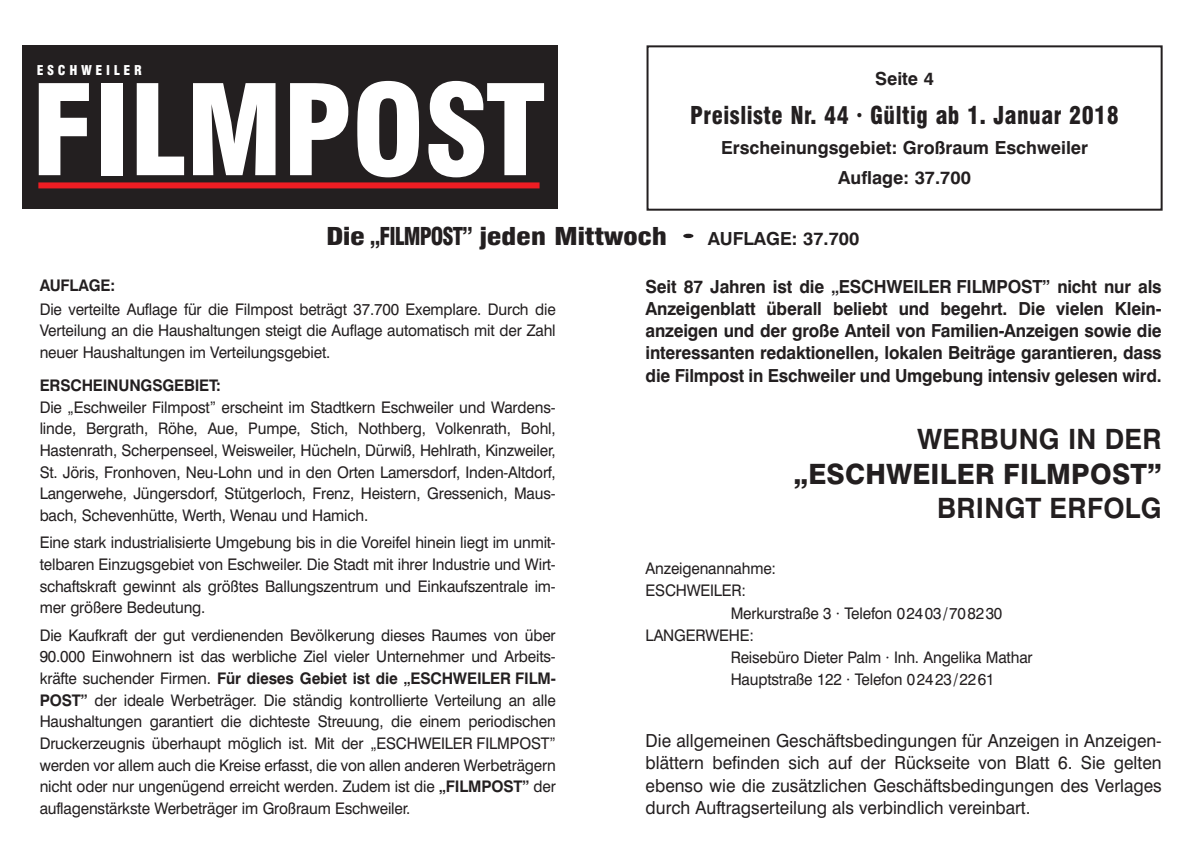
<style>
.page{position:relative;width:1191px;height:862px;background:#fff}
.page>*{position:absolute;margin:0;border:0;box-sizing:border-box;transform-origin:0 0}
.t1{font:900 condensed 122.4px "Swiss 721 BT";letter-spacing:-.005em;color:#fff}
.t2{font:700 28px "Swiss 721 BT";letter-spacing:.01em;color:#231f20;scale:.96 1}
.t3{font:800 28px "Swiss 721 BT";letter-spacing:.01em;color:#231f20;scale:.96 1}
.t4{font:900 condensed 24px "Swiss 721 BT";letter-spacing:-.015em;color:#231f20;scale:1.25 1}
.t5{font:900 condensed 24px "Swiss 721 BT";letter-spacing:.02em;color:#231f20;scale:.94 1}
.t6{font:700 18px/22.2px "Swiss 721 BT";color:#231f20;text-align:justify;scale:.96 1}
.t7{font:18px/22.2px "Swiss 721 BT";color:#231f20;text-align:justify;scale:.96 1}
.t8{font:700 18px/30px "Swiss 721 BT";color:#231f20;text-align:center}
.t9{font:16px/21.6px "Swiss 721 BT";letter-spacing:-.01em;color:#231f20;text-align:justify;scale:.96 1}
.t10{font:700 16px "Swiss 721 BT";letter-spacing:-.01em;color:#231f20;scale:.96 1}
.t11{font:900 condensed 13.2px "Swiss 721 BT";letter-spacing:.28em;color:#fff}
.s1{font-weight:700;font-stretch:normal;font-size:18px}
.s2{font-weight:700}
</style>
<div class="page">
<div style="left:23px;top:45px;width:535px;height:164px;background:#231f20"></div>
<div style="left:38px;top:182px;width:501px;height:6px;background:#ee1d23"></div>
<div style="left:646px;top:45px;width:516px;height:166px;border:2px solid #231f20"></div>
<p class="t11" style="left:37px;top:65px;width:107px">ESCHWEILER</p>
<h1 class="t1" style="left:31px;top:80px;width:515px">FILMPOST</h1>
<p class="t8" style="left:875px;top:65px;width:60px">Seite 4</p>
<h3 class="t5" style="left:690px;top:105px;width:457px">Preisliste Nr. 44 · Gültig ab 1. Januar 2018</h3>
<p class="t8" style="left:721px;top:134px;width:368px">Erscheinungsgebiet: Großraum Eschweiler<br>Auflage: 37.700</p>
<h3 class="t4" style="left:326px;top:226px;width:428px">Die „FILMPOST” jeden Mittwoch · <span class="s1">AUFLAGE: 37.700</span></h3>
<p class="t10" style="left:40px;top:280px;width:80px">AUFLAGE:</p>
<p class="t9" style="left:40px;top:299px;width:539px">Die verteilte Auflage für die Filmpost beträgt 37.700 Exemplare. Durch die Verteilung an die Haushaltungen steigt die Auflage automatisch mit der Zahl neuer Haushaltungen im Verteilungsgebiet.</p>
<p class="t10" style="left:40px;top:379px;width:190px">ERSCHEINUNGSGEBIET:</p>
<p class="t9" style="left:40px;top:397px;width:539px">Die „Eschweiler Filmpost” erscheint im Stadtkern Eschweiler und Wardens - linde, Bergrath, Röhe, Aue, Pumpe, Stich, Nothberg, Volkenrath, Bohl, Hasten rath, Scherpenseel, Weisweiler, Hücheln, Dürwiß, Hehlrath, Kinzweiler, St. Jöris, Fronhoven, Neu-Lohn und in den Orten Lamersdorf, Inden-Altdorf, Langerwehe, Jüngersdorf, Stütgerloch, Frenz, Heistern, Gressenich, Maus - bach, Schevenhütte, Werth, Wenau und Hamich.</p>
<p class="t9" style="left:40px;top:533px;width:539px">Eine stark industrialisierte Umgebung bis in die Voreifel hinein liegt im unmit&shy;telbaren Einzugsgebiet von Eschweiler. Die Stadt mit ihrer Industrie und Wirt&shy;schaftskraft gewinnt als größtes Ballungszentrum und Einkaufszentrale im&shy;mer größere Bedeutung.</p>
<p class="t9" style="left:40px;top:625px;width:539px">Die Kaufkraft der gut verdienenden Bevölkerung dieses Raumes von über 90.000 Einwohnern ist das werbliche Ziel vieler Unternehmer und Arbeits&shy;kräfte suchender Firmen. <span class="s2">Für dieses Gebiet ist die „ESCHWEILER FILM-POST”</span> der ideale Werbeträger. Die ständig kontrollierte Verteilung an alle Haushaltungen garantiert die dichteste Streuung, die einem periodischen Druckerzeug nis überhaupt möglich ist. Mit der „ESCHWEILER FILMPOST” werden vor allem auch die Kreise erfasst, die von allen anderen Werbeträgern nicht oder nur ungenügend erreicht werden. Zudem ist die <span class="s2">„FILMPOST”</span> der auflagenstärkste Werbeträger im Großraum Eschweiler.</p>
<p class="t6" style="left:645px;top:277px;width:539px">Seit 87 Jahren ist die „ESCHWEILER FILMPOST” nicht nur als An zeigen blatt überall beliebt und begehrt. Die vielen Klein - anzeigen und der große Anteil von Familien-Anzeigen sowie die interessanten redaktionellen, lokalen Beiträge garantieren, dass die Filmpost in Eschweiler und Umgebung intensiv gelesen wird.</p>
<h2 class="t2" style="left:917px;top:429px;width:256px">WERBUNG IN DER</h2>
<h2 class="t3" style="left:794px;top:462px;width:385px">„ESCHWEILER FILMPOST”</h2>
<h2 class="t2" style="left:937px;top:498px;width:235px">BRINGT ERFOLG</h2>
<p class="t9" style="left:645px;top:559px;width:137px">Anzeigenannahme:</p>
<p class="t9" style="left:645px;top:581px;width:106px">ESCHWEILER:</p>
<p class="t9" style="left:730px;top:603px;width:284px">Merkurstraße 3 · Telefon 02403/708230</p>
<p class="t9" style="left:645px;top:625px;width:114px">LANGERWEHE:</p>
<p class="t9" style="left:730px;top:648px;width:316px">Reisebüro Dieter Palm · Inh. Angelika Mathar</p>
<p class="t9" style="left:730px;top:670px;width:276px">Hauptstraße 122 · Telefon 02423/2261</p>
<p class="t7" style="left:645px;top:731px;width:539px">Die allgemeinen Geschäftsbedingungen für Anzeigen in Anzeigen - blättern befinden sich auf der Rückseite von Blatt 6. Sie gelten ebenso wie die zusätzlichen Geschäftsbedingungen des Verlages durch Auftragserteilung als verbindlich vereinbart.</p>
</div>
